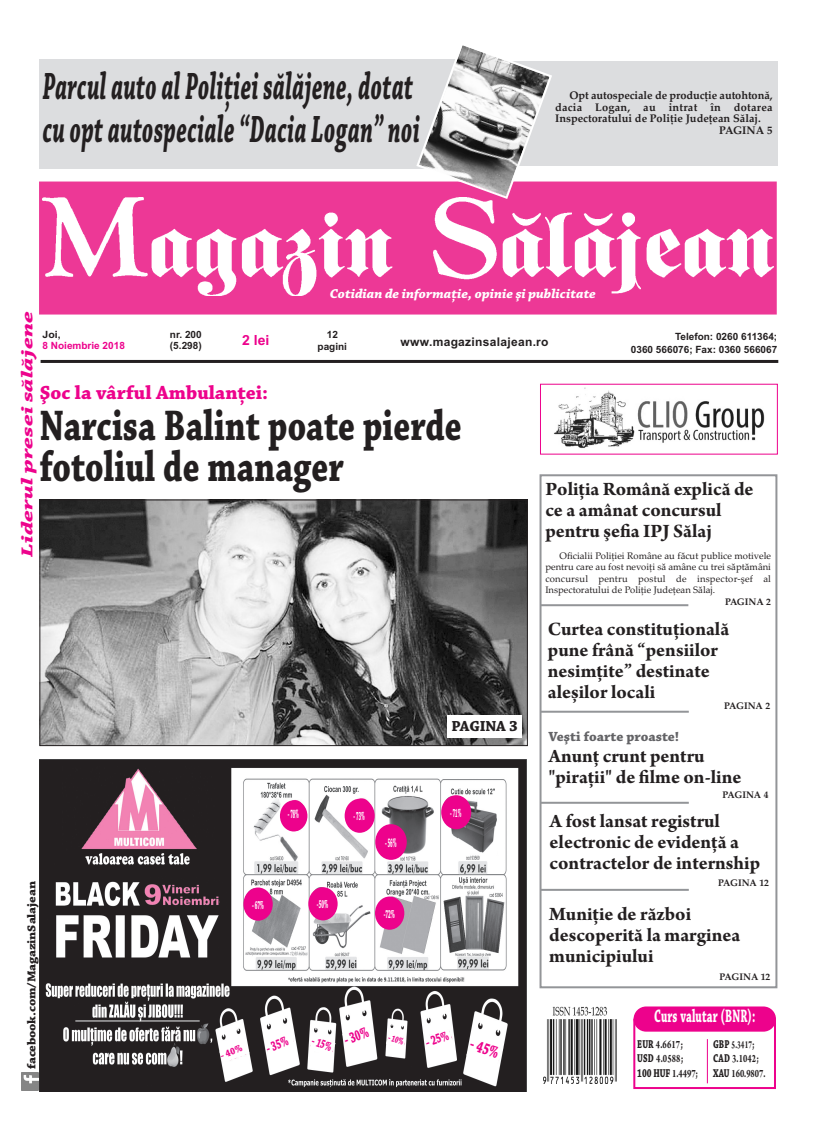
<style>
.page{position:relative;width:820px;height:1134px;background:#fff}
.page>*{position:absolute;margin:0;border:0;box-sizing:border-box;transform-origin:0 0}
.t1{font:700 45px/41px "Chaparral Pro";letter-spacing:.005em;color:#231f20;scale:.75 1}
.t2{font:italic 700 40px/43px "Chaparral Pro";letter-spacing:.02em;color:#231f20;scale:.55 1}
.t3{font:700 20px/21px "Arno Pro";color:#231f20}
.t4{font:700 20px "Chaparral Pro";color:#ed028c}
.t5{font:700 19px "Chaparral Pro";letter-spacing:.015em;color:#fff;scale:.58 1}
.t6{font:700 16.9px "Chaparral Pro";color:#ed028c;scale:.68 1}
.t7{font:italic 700 16.6px "Chaparral Pro";color:#ed028c;scale:1.5 1}
.t8{font:700 15.6px "Chaparral Pro";color:#ed028c;scale:.62 1}
.t9{font:700 15.3px "Chaparral Pro";letter-spacing:-.01em;color:#231f20}
.t10{font:700 14px "Chaparral Pro";color:#636366}
.t11{font:700 14px "Arial";color:#ed028c}
.t12{font:700 14px "Chaparral Pro";color:#ed028c;scale:.62 1}
.t13{font:italic 700 13.6px "Chaparral Pro";color:#fff}
.t14{font:700 13.6px "Chaparral Pro";color:#ed028c;scale:.68 1}
.t15{font:700 13px "Chaparral Pro";color:#fff;scale:.35 1}
.t16{font:700 12.8px "Chaparral Pro";color:#ed028c;scale:.62 1}
.t17{font:700 12.7px "Chaparral Pro";color:#fff;scale:.35 1}
.t18{font:700 12.4px "Chaparral Pro";color:#fff;scale:.35 1}
.t19{font:700 12.1px "Chaparral Pro";color:#fff;scale:.4 1}
.t20{font:700 12px/14.4px "Arno Pro";letter-spacing:.015em;color:#231f20;scale:.71 1}
.t21{font:700 12px "Chaparral Pro";letter-spacing:-.01em;color:#231f20;scale:1.11 1}
.t22{font:700 12px "Arial";letter-spacing:.025em;color:#231f20}
.t23{font:700 12px/14.4px "Arno Pro";letter-spacing:.015em;color:#231f20;scale:.7 1}
.t24{font:700 11.4px "Arno Pro";color:#231f20;scale:.63 1}
.t25{font:700 11px "Palatino Linotype";color:#231f20}
.t26{font:700 11px "Palatino Linotype";letter-spacing:.02em;color:#231f20}
.t27{font:700 10.1px "Chaparral Pro";color:#ed028c;scale:.87 1}
.t28{font:700 10px/12.5px "Arial";color:#231f20;text-align:right}
.t29{font:700 10px "Arial";color:#ed028c}
.t30{font:700 10px "Arial";color:#231f20;scale:1.05 1}
.t31{font:700 9.7px "Chaparral Pro";color:#ed028c;scale:.65 1}
.t32{font:9.5px/11.5px "Palatino Linotype";color:#231f20;text-align:justify}
.t33{font:700 9.5px "Palatino Linotype";color:#231f20}
.s1{font-family:"Chaparral Pro"}
.s2{font-family:"Chaparral Pro";font-size:12px}
.s3{font-size:12px}
</style>
<div class="page">
<img style="left:42px;top:502px;width:483px;height:242px">
<div style="left:40px;top:500px;width:487px;height:246px;border:1px solid #231f20"></div>
<hr style="left:41px;top:360px;width:737px;height:3px;background:#231f20">
<div style="left:481px;top:61px;width:296px;height:105px;background:#dcdddf"></div>
<svg style="left:38px;top:1073px;width:2px;height:17px"></svg>
<img style="left:21px;top:1073px;width:17px;height:17px">
<img style="left:554px;top:387px;width:211px;height:61px">
<div style="left:539px;top:474px;width:238px;height:514px;border:2px solid #939598"></div>
<div style="left:633px;top:1019px;width:142px;height:70px;border:2px solid #ed028c"></div>
<div style="left:633px;top:1006px;width:142px;height:26px;background:#ed028c;border-radius:13px"></div>
<hr style="left:706px;top:1039px;width:1px;height:44px;background:#ed028c">
<img style="left:543px;top:1006px;width:73px;height:77px">
<div style="left:39px;top:182px;width:737px;height:133px;background:#ed3896"></div>
<img style="left:42px;top:198px;width:731px;height:98px">
<div style="left:40px;top:60px;width:438px;height:109px;background:#dcdddf"></div>
<svg style="left:415px;top:45px;width:138px;height:155px"></svg>
<hr style="left:540px;top:802px;width:148px;height:2px;background:#939598">
<hr style="left:540px;top:889px;width:148px;height:2px;background:#939598">
<hr style="left:540px;top:604px;width:148px;height:2px;background:#939598">
<hr style="left:540px;top:711px;width:148px;height:2px;background:#939598">
<img style="left:40px;top:760px;width:486px;height:331px">
<div style="left:280px;top:800px;width:27px;height:31px;background:#ed028c;border-radius:50%"></div>
<div style="left:344px;top:799px;width:30px;height:34px;background:#ed028c;border-radius:50%"></div>
<div style="left:375px;top:824px;width:31px;height:36px;background:#ed028c;border-radius:50%"></div>
<div style="left:441px;top:795px;width:30px;height:34px;background:#ed028c;border-radius:50%"></div>
<div style="left:243px;top:887px;width:29px;height:34px;background:#ed028c;border-radius:50%"></div>
<div style="left:308px;top:887px;width:29px;height:33px;background:#ed028c;border-radius:50%"></div>
<div style="left:375px;top:896px;width:29px;height:34px;background:#ed028c;border-radius:50%"></div>
<img style="left:142px;top:876px;width:85px;height:37px">
<img style="left:63px;top:766px;width:153px;height:85px">
<div style="left:447px;top:715px;width:74px;height:22px;background:#fff"></div>
<svg style="left:219px;top:1042px;width:30px;height:21px"></svg>
<svg style="left:265px;top:1033px;width:31px;height:25px"></svg>
<svg style="left:309px;top:1035px;width:26px;height:22px"></svg>
<svg style="left:342px;top:1024px;width:33px;height:27px"></svg>
<svg style="left:386px;top:1033px;width:20px;height:17px"></svg>
<svg style="left:424px;top:1029px;width:29px;height:24px"></svg>
<svg style="left:466px;top:1037px;width:37px;height:29px"></svg>
<img style="left:65px;top:764px;width:149px;height:88px">
<img style="left:142px;top:879px;width:77px;height:29px">
<h2 class="t2" style="left:43px;top:69px;width:687px">Parcul auto al Poliției sălăjene, dotat cu opt autospeciale “Dacia Logan” noi</h2>
<p class="t25" style="left:569px;top:91px;width:205px">Opt autospeciale de producţie autohtonă,</p>
<p class="t26" style="left:555px;top:103px;width:219px">dacia Logan, au intrat în dotarea</p>
<p class="t25" style="left:555px;top:114px;width:207px">Inspectoratului de Poliţie Judeţean Sălaj.</p>
<p class="t25" style="left:719px;top:126px;width:55px">PAGINA 5</p>
<p class="t13" style="left:329px;top:289px;width:268px">Cotidian de informaţie, opinie şi publicitate</p>
<p class="t7" style="left:21px;top:557px;width:165px;rotate:-90deg">Liderul presei sălăjene</p>
<p class="t30" style="left:43px;top:329px;width:19px">Joi,</p>
<p class="t29" style="left:43px;top:340px;width:84px">8 Noiembrie 2018</p>
<p class="t28" style="left:170px;top:329px;width:33px;line-height:11.1px;text-align:left">nr. 200 (5.298)</p>
<p class="t28" style="left:317px;top:329px;width:31px;line-height:12px;text-align:center">12 pagini</p>
<p class="t28" style="left:630px;top:330px;width:148px">Telefon: 0260 611364;<br>0360 566076; Fax: 0360 566067</p>
<p class="t11" style="left:242px;top:332px;width:29px">2 lei</p>
<p class="t22" style="left:400px;top:335px;width:149px">www.magazinsalajean.ro</p>
<p class="t4" style="left:40px;top:385px;width:230px">Şoc la vârful Ambulanţei:</p>
<h1 class="t1" style="left:40px;top:409px;width:564px">Narcisa Balint poate pierde fotoliul de manager</h1>
<p class="t3" style="left:545px;top:480px;width:210px">Poliţia Română explică de ce a amânat concursul pentru şefia IPJ Sălaj</p>
<p class="t32" style="left:545px;top:550px;width:227px;text-indent:14px">Oficialii Poliţiei Române au făcut publice motivele pentru care au fost nevoiţi să amâne cu trei săptămâni concursul pentru postul de inspector-şef al Inspectoratului de Poliţie Judeţean Sălaj.</p>
<p class="t33" style="left:724px;top:598px;width:47px">PAGINA 2</p>
<p class="t3" style="left:547px;top:620px;width:183px">Curtea constituțională pune frână “pensiilor nesimțite” destinate aleșilor locali</p>
<p class="t33" style="left:723px;top:702px;width:47px">PAGINA 2</p>
<p class="t21" style="left:27px;top:1069px;width:171px;rotate:-90deg">facebook.com/MagazinSalajean</p>
<p class="t17" style="left:287px;top:809px;width:34px">- 78%</p>
<p class="t18" style="left:353px;top:812px;width:33px">- 73%</p>
<p class="t15" style="left:385px;top:838px;width:35px">- 56%</p>
<p class="t19" style="left:252px;top:900px;width:31px">- 67%</p>
<p class="t19" style="left:317px;top:900px;width:30px">-50%</p>
<p class="t19" style="left:383px;top:909px;width:30px">-72%</p>
<p class="t9" style="left:451px;top:720px;width:68px">PAGINA 3</p>
<p class="t18" style="left:450px;top:808px;width:33px">- 71%</p>
<p class="t27" style="left:219px;top:1052px;width:27px;rotate:-20deg">- 40%</p>
<p class="t12" style="left:265px;top:1043px;width:38px;rotate:-20deg">- 35%</p>
<p class="t16" style="left:314px;top:1036px;width:35px;rotate:20deg">- 15%</p>
<p class="t8" style="left:342px;top:1035px;width:42px;rotate:-20deg">- 30%</p>
<p class="t31" style="left:389px;top:1033px;width:26px;rotate:20deg">- 10%</p>
<p class="t14" style="left:424px;top:1038px;width:37px;rotate:-20deg">- 25%</p>
<p class="t6" style="left:472px;top:1037px;width:45px;rotate:20deg">- 45%</p>
<p class="t10" style="left:548px;top:731px;width:132px">Veşti foarte proaste!</p>
<p class="t3" style="left:548px;top:747px;width:194px">Anunţ crunt pentru "pirații" de filme on-line</p>
<p class="t33" style="left:722px;top:791px;width:47px">PAGINA 4</p>
<p class="t3" style="left:549px;top:812px;width:212px">A fost lansat registrul electronic de evidență a contractelor de internship</p>
<p class="t33" style="left:717px;top:879px;width:52px">PAGINA 12</p>
<p class="t3" style="left:549px;top:905px;width:192px">Muniție de război descoperită la marginea municipiului</p>
<p class="t33" style="left:719px;top:973px;width:52px">PAGINA 12</p>
<p class="t5" style="left:653px;top:1009px;width:176px">Curs valutar (BNR):</p>
<p class="t20" style="left:637px;top:1038px;width:87px"><span class="s1">EUR</span> 4.6617;<br><span class="s1">USD</span> 4.0588;<br><span class="s1">100 HUF</span> 1.4497;</p>
<p class="t24" style="left:712px;top:1040px;width:68px"><span class="s2">GBP</span> 5.3417<span class="s3">;</span></p>
<p class="t23" style="left:712px;top:1052px;width:76px"><span class="s1">CAD</span> 3.1042;<br><span class="s1">XAU</span> 160.9807.</p>
</div>
